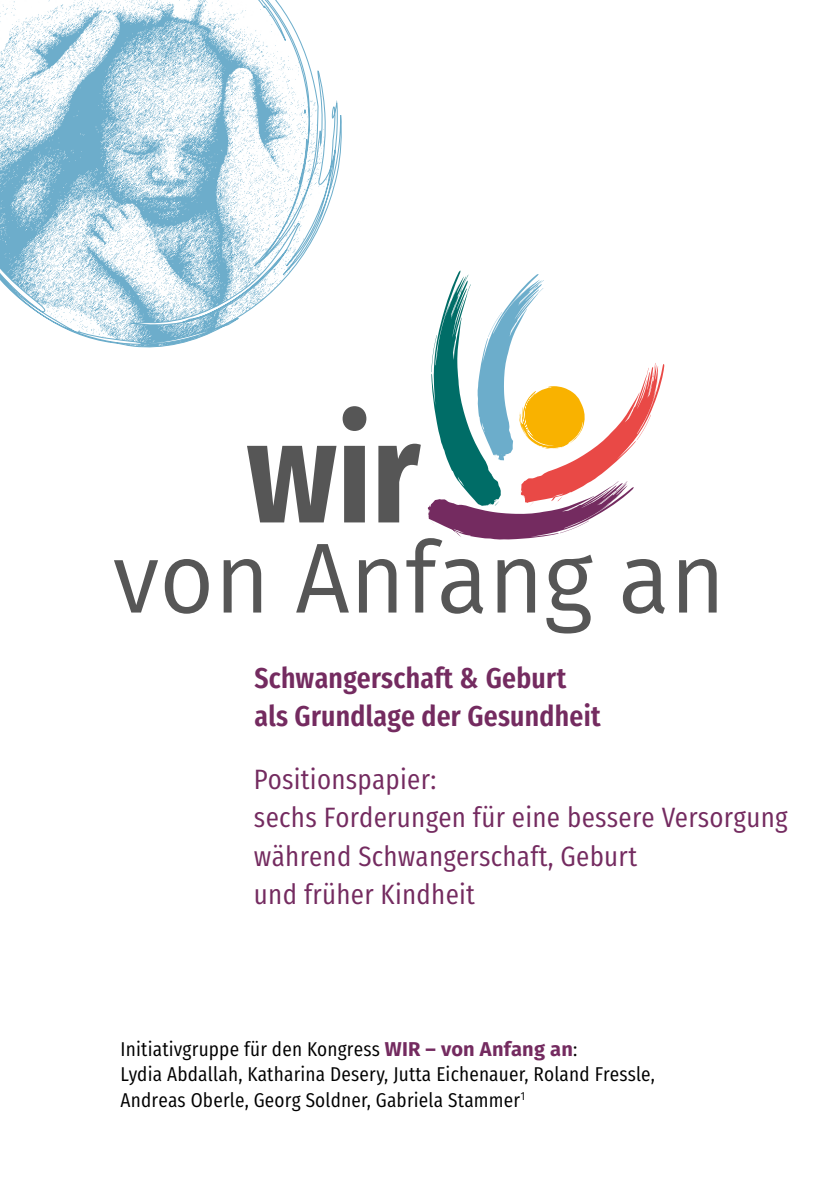
<style>
.page{position:relative;width:840px;height:1191px;background:#fff}
.page>*{position:absolute;margin:0;border:0;box-sizing:border-box;transform-origin:0 0}
.t1{font:700 144.2px "Fira Sans Condensed";color:#565656;scale:.95 1}
.t2{font:99.4px "Fira Sans";color:#565656;scale:.95 1}
.t3{font:600 28.8px/38px "Fira Sans Condensed";letter-spacing:.01em;color:#742b60}
.t4{font:28px/38.2px "Fira Sans Condensed";letter-spacing:.01em;color:#742b60}
.t5{font:20px/25.4px "Fira Sans Condensed";letter-spacing:.01em;color:#000}
.s1{font-family:"Fira Sans";font-weight:700;color:#742b60}
</style>
<div class="page">
<svg style="left:427px;top:270px;width:238px;height:270px"></svg>
<svg style="left:0;top:0;width:342px;height:348px"></svg>
<h1 class="t1" style="left:246px;top:340px;width:184px">wir</h1>
<h2 class="t2" style="left:113px;top:504px;width:646px">von Anfang an</h2>
<h3 class="t3" style="left:254px;top:655px;width:347px">Schwangerschaft &amp; Geburt als Grundlage der Gesundheit</h3>
<h3 class="t4" style="left:254px;top:757px;width:535px">Positionspapier:<br>sechs Forderungen für eine bessere Versorgung während Schwangerschaft, Geburt<br>und früher Kindheit</h3>
<p class="t5" style="left:120px;top:1034px;width:535px">Initiativgruppe für den Kongress <span class="s1">WIR – von Anfang an</span>:<br>Lydia Abdallah, Katharina Desery, Jutta Eichenauer, Roland Fressle,<br>Andreas Oberle, Georg Soldner, Gabriela Stammer<sup>1</sup></p>
</div>
